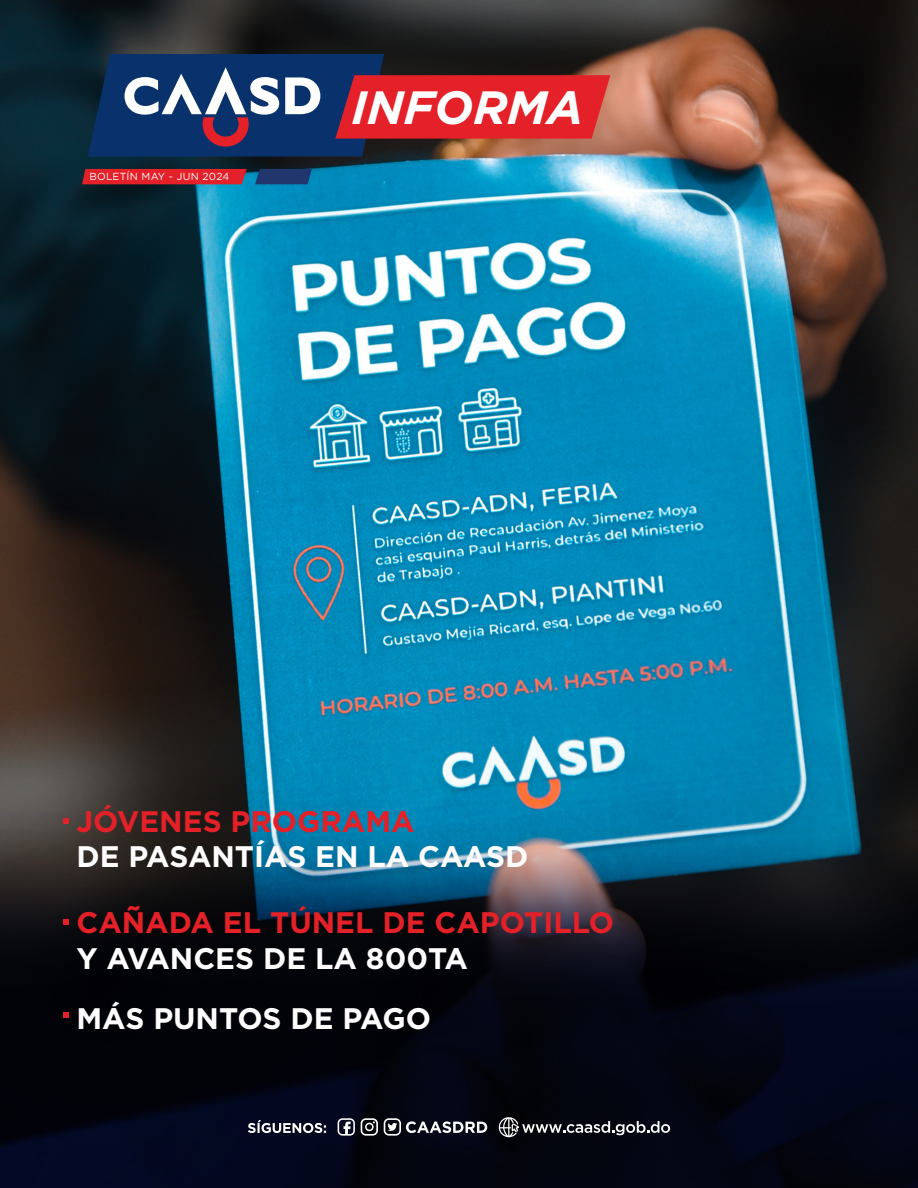
<style>
.page{position:relative;width:918px;height:1188px;background:#fff}
.page>*{position:absolute;margin:0;border:0;box-sizing:border-box;transform-origin:0 0}
.t1{font:italic 700 46.65px "Gotham";color:#fff}
.t2{font:700 29.7px/60.3px "Gotham";color:#fffdfd}
.t3{font:700 29.7px "Gotham";color:#e42028}
.t4{font:10.2px "Gotham";letter-spacing:.03em;color:#fff}
</style>
<div class="page">
<img style="left:0;top:0;width:918px;height:1188px">
<svg style="left:255px;top:169px;width:57px;height:15px"></svg>
<svg style="left:88px;top:54px;width:522px;height:103px;background:#6c3c54"></svg>
<div style="left:82px;top:169px;width:165px;height:15px;background:#e42028"></div>
<svg style="left:248px;top:1120px;width:78px;height:13px"></svg>
<svg style="left:361px;top:1118px;width:17px;height:18px"></svg>
<svg style="left:384px;top:1118px;width:103px;height:18px"></svg>
<svg style="left:338px;top:1118px;width:17px;height:18px"></svg>
<svg style="left:498px;top:1116px;width:172px;height:21px;background:#393b42"></svg>
<svg style="left:64px;top:919px;width:5px;height:6px"></svg>
<svg style="left:64px;top:818px;width:5px;height:5px"></svg>
<svg style="left:64px;top:1012px;width:5px;height:6px"></svg>
<p class="t4" style="left:89px;top:170px;width:141px">BOLETÍN MAY - JUN 2024</p>
<h1 class="t1" style="left:351px;top:76px;width:233px">INFORMA</h1>
<p class="t3" style="left:76px;top:802px;width:340px">JÓVENES PROGRAMA</p>
<p class="t2" style="left:76px;top:827px;width:454px">DE PASANTÍAS EN LA CAASD</p>
<p class="t3" style="left:76px;top:903px;width:539px">CAÑADA EL TÚNEL DE CAPOTILLO</p>
<p class="t2" style="left:76px;top:928px;width:393px">Y AVANCES DE LA 800TA<br>MÁS PUNTOS DE PAGO</p>
</div>
